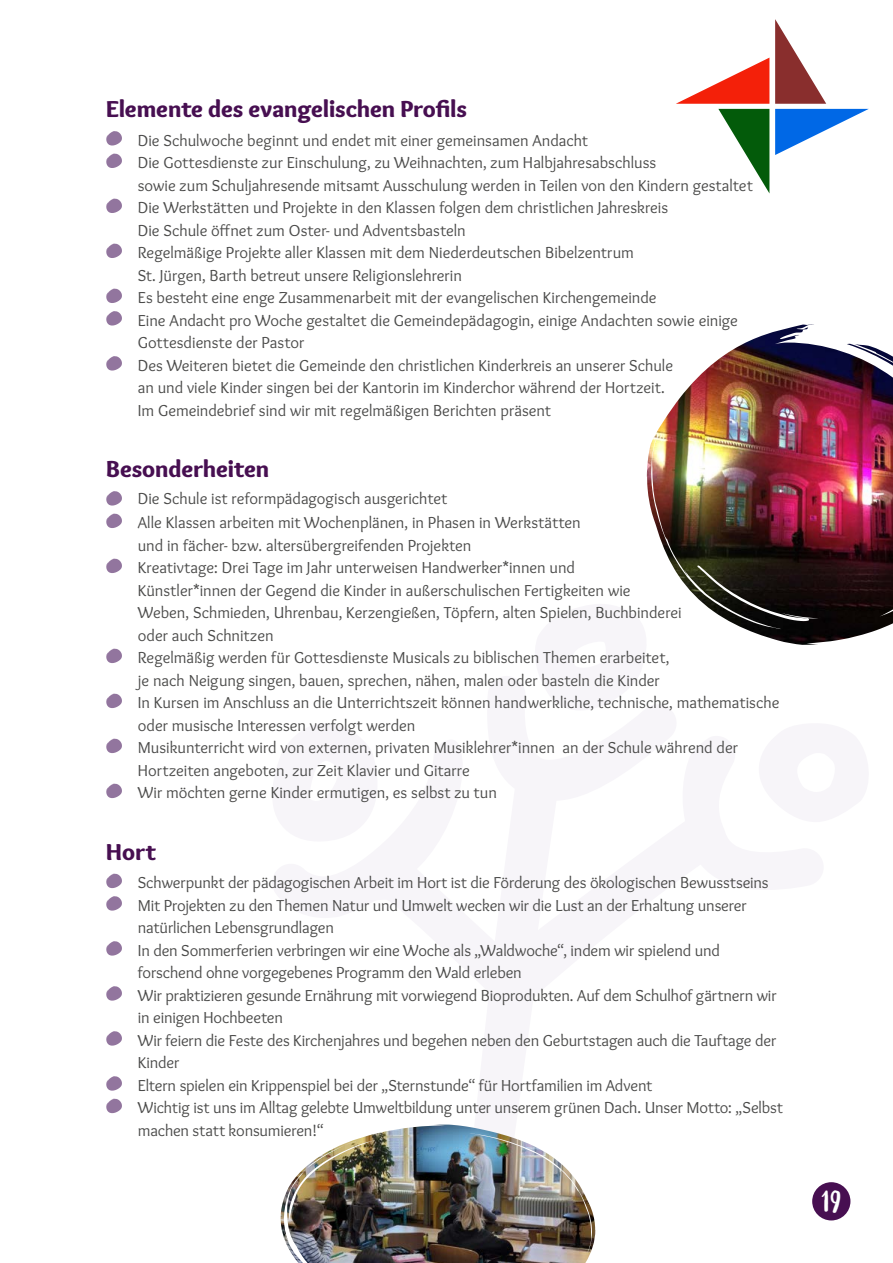
<style>
.page{position:relative;width:893px;height:1263px;background:#fff}
.page>*{position:absolute;margin:0;border:0;box-sizing:border-box;transform-origin:0 0}
.t1{font:28.5px "Budidaya";color:#fff}
.t2{font:900 24px "Overlock";color:#470f51}
.t3{font:16.5px/22.5px "Overlock";letter-spacing:-.005em;color:#4a4a49}
</style>
<div class="page">
<svg style="left:106px;top:131px;width:16px;height:15px"></svg>
<svg style="left:106px;top:154px;width:16px;height:14px"></svg>
<svg style="left:106px;top:199px;width:16px;height:14px"></svg>
<svg style="left:106px;top:244px;width:16px;height:14px"></svg>
<svg style="left:106px;top:289px;width:16px;height:14px"></svg>
<svg style="left:106px;top:311px;width:16px;height:15px"></svg>
<svg style="left:106px;top:356px;width:16px;height:15px"></svg>
<svg style="left:106px;top:491px;width:16px;height:15px"></svg>
<svg style="left:106px;top:514px;width:16px;height:14px"></svg>
<svg style="left:106px;top:559px;width:16px;height:14px"></svg>
<svg style="left:106px;top:649px;width:16px;height:14px"></svg>
<svg style="left:106px;top:694px;width:16px;height:14px"></svg>
<svg style="left:106px;top:739px;width:16px;height:14px"></svg>
<svg style="left:106px;top:784px;width:16px;height:14px"></svg>
<svg style="left:106px;top:874px;width:16px;height:14px"></svg>
<svg style="left:106px;top:896px;width:16px;height:15px"></svg>
<svg style="left:106px;top:941px;width:16px;height:15px"></svg>
<svg style="left:106px;top:986px;width:16px;height:15px"></svg>
<svg style="left:106px;top:1031px;width:16px;height:15px"></svg>
<svg style="left:106px;top:1076px;width:16px;height:15px"></svg>
<svg style="left:106px;top:1099px;width:16px;height:14px"></svg>
<svg style="left:676px;top:58px;width:93px;height:135px"></svg>
<svg style="left:775px;top:19px;width:94px;height:136px"></svg>
<img style="left:647px;top:324px;width:246px;height:321px">
<img style="left:280px;top:1124px;width:315px;height:139px">
<h2 class="t2" style="left:106px;top:94px;width:362px">Elemente des evangelischen Profils</h2>
<p class="t3" style="left:138px;top:129px;width:617px">Die Schulwoche beginnt und endet mit einer gemeinsamen Andacht<br>Die Gottesdienste zur Einschulung, zu Weihnachten, zum Halbjahresabschluss<br>sowie zum Schuljahresende mitsamt Ausschulung werden in Teilen von den Kindern gestaltet Die Werkstätten und Projekte in den Klassen folgen dem christlichen Jahreskreis<br>Die Schule öffnet zum Oster- und Adventsbasteln<br>Regelmäßige Projekte aller Klassen mit dem Niederdeutschen Bibelzentrum<br>St. Jürgen, Barth betreut unsere Religionslehrerin<br>Es besteht eine enge Zusammenarbeit mit der evangelischen Kirchengemeinde<br>Eine Andacht pro Woche gestaltet die Gemeindepädagogin, einige Andachten sowie einige Gottesdienste der Pastor<br>Des Weiteren bietet die Gemeinde den christlichen Kinderkreis an unserer Schule<br>an und viele Kinder singen bei der Kantorin im Kinderchor während der Hortzeit.<br>Im Gemeindebrief sind wir mit regelmäßigen Berichten präsent</p>
<h2 class="t2" style="left:106px;top:454px;width:164px">Besonderheiten</h2>
<p class="t3" style="left:138px;top:487px;width:444px;line-height:24px">Die Schule ist reformpädagogisch ausgerichtet<br>Alle Klassen arbeiten mit Wochenplänen, in Phasen in Werkstätten</p>
<p class="t3" style="left:138px;top:534px;width:643px">und in fächer- bzw. altersübergreifenden Projekten<br>Kreativtage: Drei Tage im Jahr unterweisen Handwerker*innen und<br>Künstler*innen der Gegend die Kinder in außerschulischen Fertigkeiten wie<br>Weben, Schmieden, Uhrenbau, Kerzengießen, Töpfern, alten Spielen, Buchbinderei<br>oder auch Schnitzen<br>Regelmäßig werden für Gottesdienste Musicals zu biblischen Themen erarbeitet,<br>je nach Neigung singen, bauen, sprechen, nähen, malen oder basteln die Kinder<br>In Kursen im Anschluss an die Unterrichtszeit können handwerkliche, technische, mathematische oder musische Interessen verfolgt werden<br>Musikunterricht wird von externen, privaten Musiklehrer*innen an der Schule während der Hortzeiten angeboten, zur Zeit Klavier und Gitarre<br>Wir möchten gerne Kinder ermutigen, es selbst zu tun</p>
<h2 class="t2" style="left:106px;top:836px;width:51px">Hort</h2>
<p class="t3" style="left:138px;top:871px;width:647px">Schwerpunkt der pädagogischen Arbeit im Hort ist die Förderung des ökologischen Bewusstseins Mit Projekten zu den Themen Natur und Umwelt wecken wir die Lust an der Erhaltung unserer natürlichen Lebensgrundlagen<br>In den Sommerferien verbringen wir eine Woche als „Waldwoche“, indem wir spielend und forschend ohne vorgegebenes Programm den Wald erleben<br>Wir praktizieren gesunde Ernährung mit vorwiegend Bioprodukten. Auf dem Schulhof gärtnern wir in einigen Hochbeeten<br>Wir feiern die Feste des Kirchenjahres und begehen neben den Geburtstagen auch die Tauftage der Kinder<br>Eltern spielen ein Krippenspiel bei der „Sternstunde“ für Hortfamilien im Advent<br>Wichtig ist uns im Alltag gelebte Umweltbildung unter unserem grünen Dach. Unser Motto: „Selbst machen statt konsumieren!“</p>
<h1 class="t1" style="left:821px;top:1186px;width:21px">19</h1>
</div>
